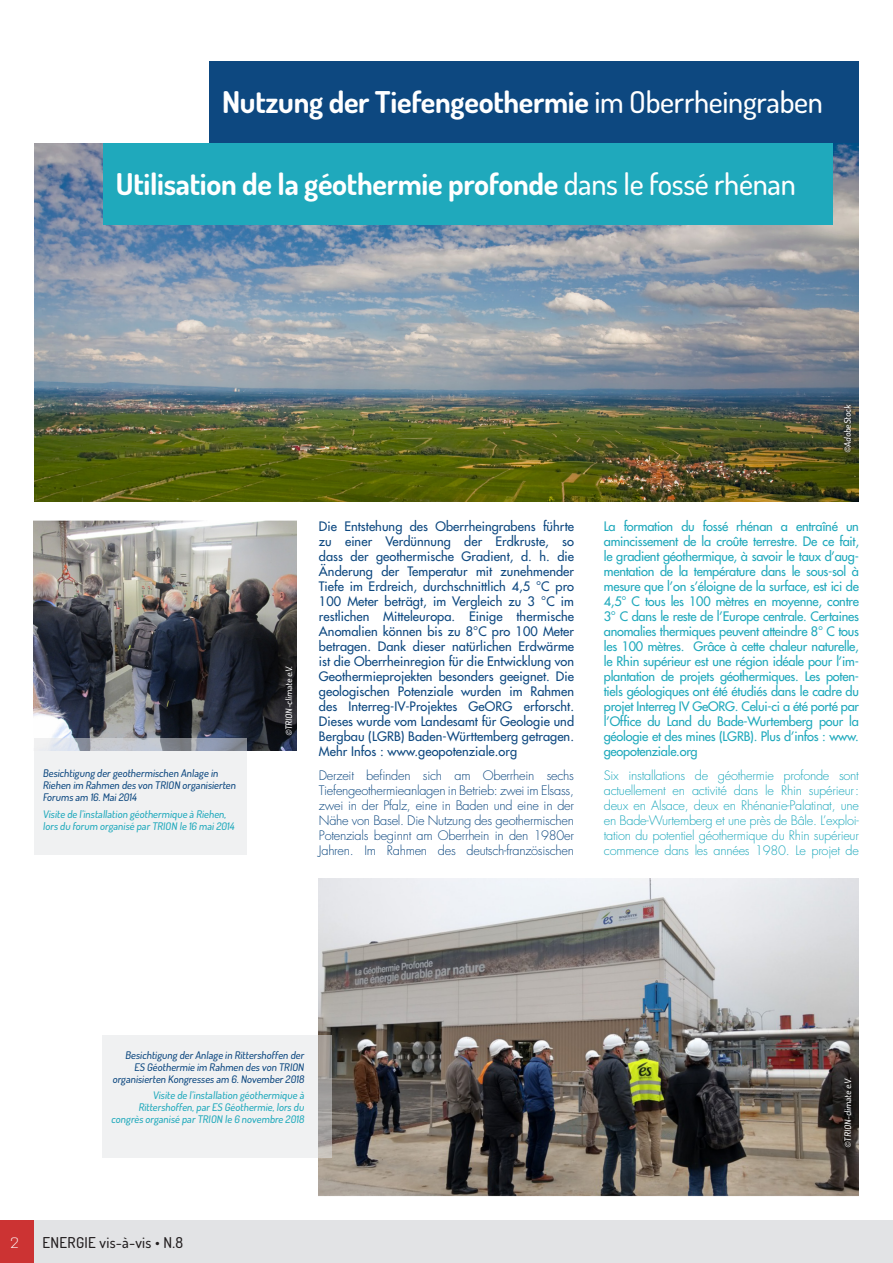
<style>
.page{position:relative;width:893px;height:1263px;background:#fff}
.page>*{position:absolute;margin:0;border:0;box-sizing:border-box;transform-origin:0 0}
.t1{font:700 30px "Dosis";letter-spacing:-.01em;color:#fff}
.t2{font:500 15px "Dosis";letter-spacing:.02em;color:#231f20}
.t3{font:300 15px "Purista";color:#fff}
.t4{font:500 12.75px/15px "Futura Std";letter-spacing:-.02em;color:#1fa9bc;text-align:justify}
.t5{font:500 12.75px/15px "Futura Std";letter-spacing:.005em;color:#0d4880;text-align:justify}
.t6{font:300 12.75px/15px "Futura Std";letter-spacing:-.02em;color:#1fa9bc;text-align:justify}
.t7{font:300 12.75px/15px "Futura Std";letter-spacing:-.02em;color:#0d4880;text-align:justify}
.t8{font:500 10.5px/12px "Dosis";color:#0d4880;text-align:right}
.t9{font:500 10.5px/12px "Dosis";color:#1fa9bc;text-align:right}
.t10{font:500 9px "Dosis";color:#fff}
.s1{font-weight:500}
</style>
<div class="page">
<img style="left:0;top:61px;width:893px;height:1202px">
<h1 class="t1" style="left:222px;top:83px;width:602px">Nutzung der Tiefengeothermie <span class="s1">im Oberrheingraben</span></h1>
<h1 class="t1" style="left:116px;top:164px;width:681px">Utilisation de la géothermie profonde <span class="s1">dans le fossé rhénan</span></h1>
<p class="t10" style="left:842px;top:453px;width:51px;rotate:-90deg">©AdobeStock</p>
<p class="t8" style="left:43px;top:767px;width:196px;text-align:left">Besichtigung der geothermischen Anlage in<br>Riehen im Rahmen des von TRION organisierten<br>Forums am 16.Mai2014</p>
<p class="t9" style="left:43px;top:807px;width:195px;text-align:left">Visite de l’installation géothermique à Riehen, lors du forum organisé par TRION le 16 mai2014</p>
<p class="t10" style="left:283px;top:736px;width:73px;rotate:-90deg">©TRION-climate e.V.</p>
<p class="t5" style="left:319px;top:519px;width:257px">Die Entstehung des Oberrheingrabens führte zu einer Verdünnung der Erdkruste, so dass der geothermische Gradient, d. h. die Änderung der Temperatur mit zunehmender Tiefe im Erdreich, durchschnittlich 4,5 °C pro 100 Meter beträgt, im Vergleich zu 3 °C im restlichen Mitteleuropa. Einige thermische Anomalien können bis zu 8°C pro 100 Meter betragen. Dank dieser natürlichen Erdwärme ist die Oberrheinregion für die Entwicklung von Geothermieprojekten besonders geeignet. Die geologischen Potenziale wurden im Rahmen des Interreg-IV-Projektes GeORG erforscht.<br>Dieses wurde vom Landesamt für Geologie und Bergbau (LGRB) Baden-Württemberg getragen.<br>Mehr Infos : www.geopotenziale.org</p>
<p class="t7" style="left:319px;top:768px;width:257px">Derzeit befinden sich am Oberrhein sechs Tiefengeothermieanlagen in Betrieb: zwei im Elsass, zwei in der Pfalz, eine in Baden und eine in der Nähe von Basel. Die Nutzung des geothermischen Potenzials beginnt am Oberrhein in den 1980er Jahren. Im Rahmen des deutsch-französischen</p>
<p class="t4" style="left:604px;top:519px;width:257px">La formation du fossé rhénan a entraîné un amincissement de la croûte terrestre. De ce fait, le gradient géothermique, à savoir le taux d’aug&shy;mentation de la température dans le sous-sol à mesure que l’on s’éloigne de la surface, est ici de 4,5° C tous les 100 mètres en moyenne, contre 3° C dans le reste de l’Europe centrale. Certaines anomalies thermiques peuvent atteindre 8° C tous les 100 mètres. Grâce à cette chaleur naturelle, le Rhin supérieur est une région idéale pour l’im&shy;plantation de projets géothermiques. Les poten&shy;tiels géologiques ont été étudiés dans le cadre du projet Interreg IV GeORG. Celui-ci a été porté par l’Office du Land du Bade-Wurtemberg pour la géologie et des mines (LGRB). Plus d’infos : www. geopotenziale.org</p>
<p class="t6" style="left:604px;top:768px;width:257px">Six installations de géothermie profonde sont actuellement en activité dans le Rhin supérieur: deux en Alsace, deux en Rhénanie-Palatinat, une en Bade-Wurtemberg et une près de Bâle. L’exploi&shy;tation du potentiel géothermique du Rhin supérieur commence dans les années 1980. Le projet de</p>
<p class="t8" style="left:112px;top:1048px;width:195px">Besichtigung der Anlage in Rittershoffen der<br>ES Géothermie im Rahmen des von TRION organisierten Kongresses am 6.November 2018</p>
<p class="t9" style="left:111px;top:1089px;width:196px">Visite de l’installation géothermique à<br>Rittershoffen,par ES Géothermie,lors du congrès organisé par TRION le 6 novembre 2018</p>
<p class="t3" style="left:10px;top:1233px;width:10px">2</p>
<p class="t2" style="left:43px;top:1232px;width:142px">ENERGIE vis-à-vis • N.8</p>
<p class="t10" style="left:842px;top:1148px;width:73px;rotate:-90deg">©TRION-climate e.V.</p>
</div>
